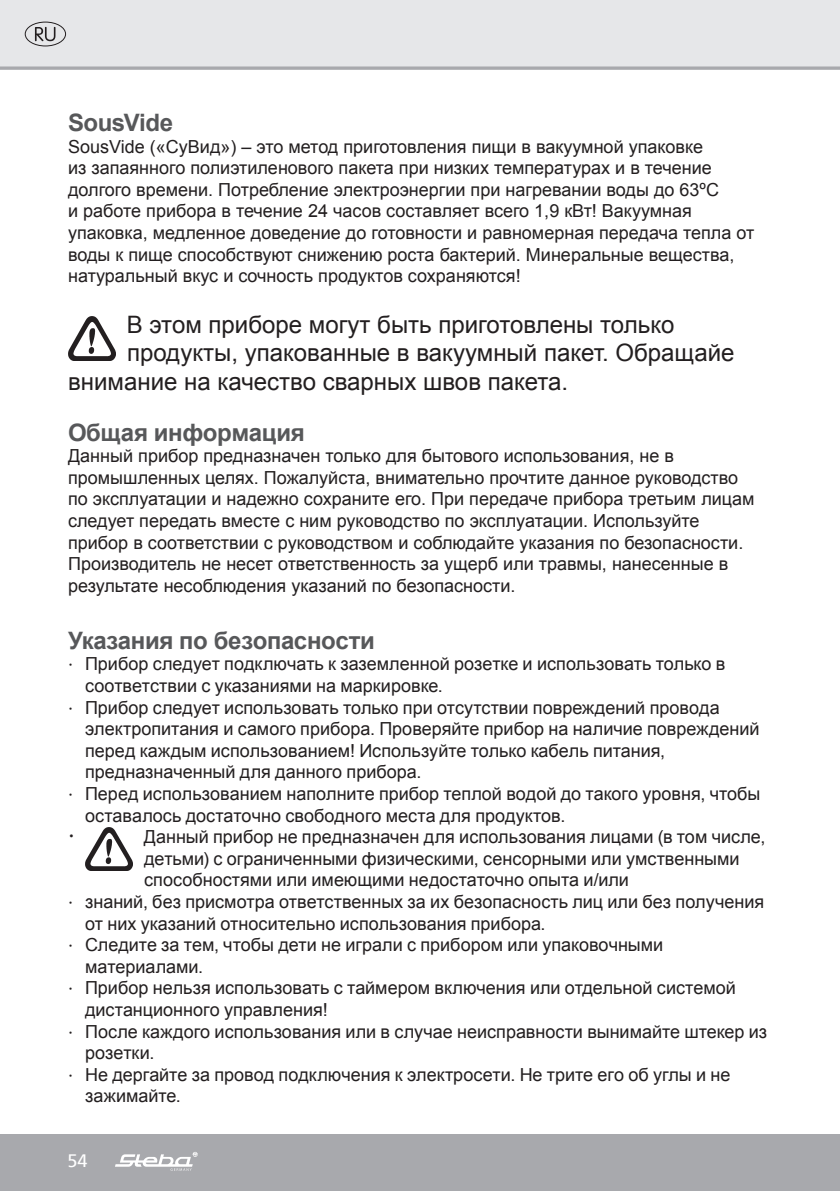
<style>
.page{position:relative;width:840px;height:1191px;background:#fff}
.page>*{position:absolute;margin:0;border:0;box-sizing:border-box;transform-origin:0 0}
.t1{font:24px "Arial";color:#231f20}
.t2{font:700 24px "Arial";letter-spacing:-.015em;color:#57585a}
.t3{font:24px "Frutiger";color:#231f20}
.t4{font:18px/21.6px "Arial";color:#231f20}
.t5{font:18px "Frutiger";color:#fff}
.s1{font-family:"Frutiger"}
</style>
<div class="page">
<div style="left:0;top:0;width:839px;height:68px;background:#e6e7e9"></div>
<hr style="left:839px;top:1134px;width:1px;height:57px;background:#a8a9ad">
<div style="left:0;top:1134px;width:839px;height:57px;background:#a8a9ad"></div>
<svg style="left:115px;top:1152px;width:82px;height:18px"></svg>
<svg style="left:0;top:66px;width:839px;height:4px;background:#b3b4b8"></svg>
<svg style="left:25px;top:22px;width:41px;height:24px"></svg>
<div style="left:25px;top:22px;width:41px;height:24px;border:1px solid #231f20;border-radius:50%"></div>
<svg style="left:35px;top:27px;width:20px;height:14px"></svg>
<img style="left:68px;top:317px;width:48px;height:43px">
<img style="left:85px;top:827px;width:48px;height:43px">
<h1 class="t2" style="left:68px;top:106px;width:107px">SousVide</h1>
<p class="t4" style="left:68px;top:136px;width:687px">SousVide («СуВид») – это метод приготовления пищи в вакуумной упаковке<br>из запаянного полиэтиленового пакета при низких температурах и в течение долгого времени. Потребление электроэнергии при нагревании воды до 63ºС<br>и работе прибора в течение 24 часов составляет всего 1,9 кВт! Вакуумная упаковка, медленное доведение до готовности и равномерная передача тепла от воды к пище способствуют снижению роста бактерий. Минеральные вещества, натуральный вкус и сочность продуктов сохраняются!</p>
<h1 class="t1" style="left:127px;top:308px;width:549px">В этом приборе могут быть приготовлены только</h1>
<h1 class="t1" style="left:127px;top:337px;width:608px">продукты, упакованные в вакуумный пакет. Обращайе</h1>
<h1 class="t1" style="left:68px;top:366px;width:501px">внимание на качество сварных швов пакета.</h1>
<h1 class="t2" style="left:68px;top:416px;width:238px">Общая информация</h1>
<p class="t4" style="left:68px;top:445px;width:687px">Данный прибор предназначен только для бытового использования, не в промышленных целях. Пожалуйста, внимательно прочтите данное руководство по эксплуатации и надежно сохраните его. При передаче прибора третьим лицам следует передать вместе с ним руководство по эксплуатации. Используйте прибор в соответствии с руководством и соблюдайте указания по безопасности.<br>Производитель не несет ответственность за ущерб или травмы, нанесенные в результате несоблюдения указаний по безопасности.</p>
<h1 class="t2" style="left:68px;top:624px;width:308px">Указания по безопасности</h1>
<p class="t4" style="left:68px;top:653px;width:658px"><span class="s1">∙</span> Прибор следует подключать к заземленной розетке и использовать только в</p>
<p class="t4" style="left:85px;top:675px;width:359px">соответствии с указаниями на маркировке.</p>
<p class="t4" style="left:68px;top:696px;width:652px"><span class="s1">∙</span> Прибор следует использовать только при отсутствии повреждений провода</p>
<p class="t4" style="left:85px;top:718px;width:675px">электропитания и самого прибора. Проверяйте прибор на наличие повреждений</p>
<p class="t4" style="left:85px;top:740px;width:581px">перед каждым использованием! Используйте только кабель питания,</p>
<p class="t4" style="left:85px;top:761px;width:337px">предназначенный для данного прибора.</p>
<p class="t4" style="left:68px;top:783px;width:693px"><span class="s1">∙</span> Перед использованием наполните прибор теплой водой до такого уровня, чтобы</p>
<p class="t4" style="left:85px;top:804px;width:481px">оставалось достаточно свободного места для продуктов.</p>
<h1 class="t3" style="left:68px;top:820px;width:8px">∙</h1>
<p class="t4" style="left:144px;top:826px;width:622px">Данный прибор не предназначен для использования лицами (в том числе,</p>
<p class="t4" style="left:144px;top:848px;width:596px">детьми) с ограниченными физическими, сенсорными или умственными</p>
<p class="t4" style="left:144px;top:869px;width:486px">способностями или имеющими недостаточно опыта и/или</p>
<p class="t4" style="left:68px;top:891px;width:697px"><span class="s1">∙</span> знаний, без присмотра ответственных за их безопасность лиц или без получения</p>
<p class="t4" style="left:85px;top:912px;width:461px">от них указаний относительно использования прибора.</p>
<p class="t4" style="left:68px;top:934px;width:596px"><span class="s1">∙</span> Следите за тем, чтобы дети не играли с прибором или упаковочными</p>
<p class="t4" style="left:85px;top:956px;width:120px">материалами.</p>
<p class="t4" style="left:68px;top:977px;width:669px"><span class="s1">∙</span> Прибор нельзя использовать с таймером включения или отдельной системой</p>
<p class="t4" style="left:85px;top:999px;width:244px">дистанционного управления!</p>
<p class="t4" style="left:68px;top:1020px;width:700px"><span class="s1">∙</span> После каждого использования или в случае неисправности вынимайте штекер из</p>
<p class="t4" style="left:85px;top:1042px;width:71px">розетки.</p>
<p class="t4" style="left:68px;top:1064px;width:663px"><span class="s1">∙</span> Не дергайте за провод подключения к электросети. Не трите его об углы и не</p>
<p class="t4" style="left:85px;top:1085px;width:97px">зажимайте.</p>
<p class="t5" style="left:67px;top:1149px;width:22px">54</p>
</div>
